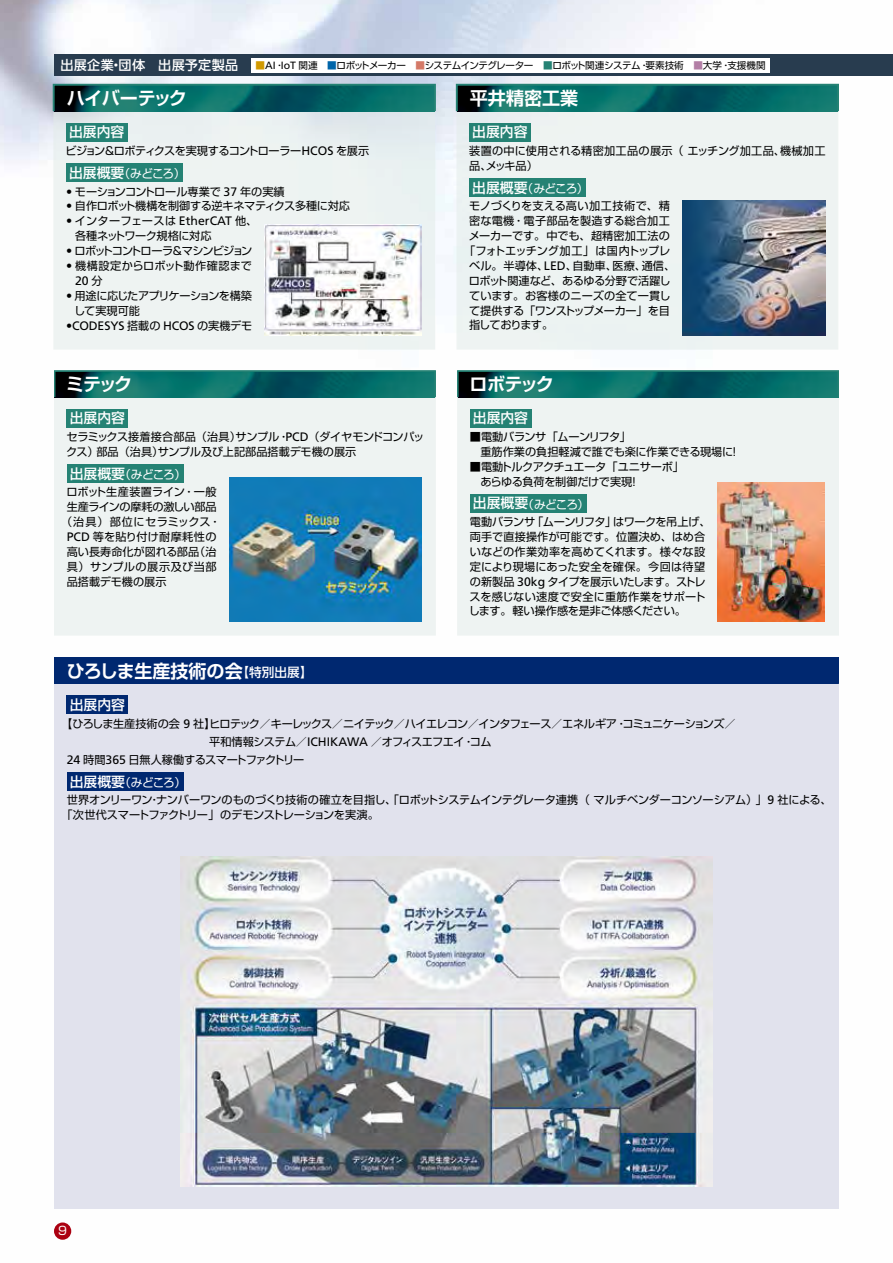
<style>
.page{position:relative;width:893px;height:1263px;background:#fff}
.page>*{position:absolute;margin:0;border:0;box-sizing:border-box;transform-origin:0 0}
.t1{font:700 18px "Shin Go Pro De";letter-spacing:-.03em;color:#fff}
.t2{font:700 18px "Shin Go Pro De";color:#fff}
.t3{font:500 13.8px "Shin Go Pro";color:#fff}
.t4{font:12.3px "Frutiger";letter-spacing:-.01em;color:#000}
.t5{font:11.7px "Shin Go Pro";letter-spacing:-.095em;color:#fff}
.t6{font:11.1px/14.9px "Shin Go Pro";letter-spacing:-.02em;color:#000}
.t7{font:11.1px/14.9px "Shin Go Pro";color:#000}
.t8{font:11.1px "Shin Go Pro";letter-spacing:-.055em;color:#000}
.t9{font:11.1px "Shin Go Pro";letter-spacing:-.065em;color:#000}
.t10{font:11.1px/14.9px "Shin Go Pro";letter-spacing:.025em;color:#000}
.t11{font:11.1px "Shin Go Pro";letter-spacing:.015em;color:#000}
.t12{font:11.1px "Shin Go Pro";letter-spacing:.02em;color:#000}
.t13{font:11.1px "Shin Go Pro";letter-spacing:-.09em;color:#000}
.t14{font:11.1px "Shin Go Pro";letter-spacing:-.045em;color:#000}
.t15{font:11.1px "Shin Go Pro";letter-spacing:.005em;color:#000}
.t16{font:11.1px "Shin Go Pro";letter-spacing:.03em;color:#000}
.t17{font:11.1px "Shin Go Pro";letter-spacing:.04em;color:#000}
.t18{font:9.6px "Shin Go Pro";letter-spacing:-.045em;color:#000}
.s1{font-family:"UD Shin Go Pro";font-weight:500;font-size:13.2px;color:#fff}
.s2{color:#d19900}
.s3{font-family:"Frutiger";font-size:10.5px}
.s4{color:#0065a9}
.s5{color:#d47967}
.s6{color:#258274}
.s7{color:#b37fa6}
.s8{font-family:"Frutiger";font-size:12.3px}
.s9{font-weight:500;font-size:13.8px}
.s10{font-family:"Shin Go Pro";font-size:11.1px}
.s11{font-family:"UD Shin Go Pro";font-weight:500;font-size:12.6px}
</style>
<div class="page">
<img style="left:0;top:0;width:893px;height:1240px">
<div style="left:54px;top:54px;width:839px;height:21px;background:#283c4f"></div>
<div style="left:251px;top:58px;width:519px;height:14px;background:#fff"></div>
<div style="left:54px;top:1222px;width:17px;height:18px;background:#ab0111;border-radius:50%"></div>
<div style="left:53px;top:110px;width:382px;height:240px;background:#eef3f2"></div>
<div style="left:456px;top:110px;width:382px;height:240px;background:#eef3f2"></div>
<img style="left:55px;top:86px;width:378px;height:24px">
<img style="left:458px;top:86px;width:378px;height:24px">
<div style="left:53px;top:84px;width:383px;height:28px;border:1px solid #258274"></div>
<div style="left:456px;top:84px;width:383px;height:28px;border:1px solid #258274"></div>
<div style="left:66px;top:123px;width:61px;height:18px;background:#258274"></div>
<div style="left:66px;top:163px;width:117px;height:19px;background:#258274"></div>
<div style="left:469px;top:123px;width:61px;height:18px;background:#258274"></div>
<div style="left:469px;top:178px;width:117px;height:19px;background:#258274"></div>
<img style="left:265px;top:225px;width:157px;height:111px">
<img style="left:683px;top:200px;width:142px;height:136px">
<div style="left:54px;top:396px;width:382px;height:240px;background:#eef3f2"></div>
<div style="left:457px;top:396px;width:382px;height:240px;background:#eef3f2"></div>
<img style="left:56px;top:372px;width:378px;height:24px">
<img style="left:459px;top:372px;width:378px;height:24px">
<div style="left:54px;top:370px;width:382px;height:28px;border:1px solid #258274"></div>
<div style="left:457px;top:370px;width:382px;height:28px;border:1px solid #258274"></div>
<div style="left:67px;top:409px;width:61px;height:18px;background:#258274"></div>
<div style="left:67px;top:464px;width:116px;height:18px;background:#258274"></div>
<div style="left:470px;top:409px;width:61px;height:18px;background:#258274"></div>
<div style="left:470px;top:494px;width:116px;height:18px;background:#258274"></div>
<img style="left:229px;top:478px;width:193px;height:144px">
<img style="left:718px;top:482px;width:107px;height:140px">
<div style="left:54px;top:683px;width:785px;height:526px;background:#e1e2ed"></div>
<div style="left:55px;top:658px;width:783px;height:26px;background:#002870"></div>
<img style="left:180px;top:857px;width:533px;height:330px">
<div style="left:54px;top:657px;width:785px;height:27px;border:1px solid #002870"></div>
<div style="left:67px;top:696px;width:61px;height:18px;background:#002870"></div>
<div style="left:67px;top:772px;width:116px;height:18px;background:#002870"></div>
<p class="t18" style="left:60px;top:57px;width:707px"><span class="s1">出展企業・団体　出展予定製品　</span> <span class="s2">■</span><span class="s3">AI</span>・<span class="s3">IoT</span> 関連　<span class="s4">■</span>ロボットメーカー　<span class="s5">■</span>システムインテグレーター　<span class="s6">■</span>ロボット関連システム・要素技術　<span class="s7">■</span>大学・支援機関</p>
<h1 class="t1" style="left:67px;top:84px;width:122px">ハイバーテック</h1>
<h1 class="t1" style="left:470px;top:84px;width:110px">平井精密工業</h1>
<p class="t3" style="left:69px;top:121px;width:57px">出展内容</p>
<p class="t8" style="left:65px;top:142px;width:305px">ビジョン＆ロボティクスを実現するコントローラー<span class="s8">HCOS</span> を展示</p>
<p class="t5" style="left:69px;top:164px;width:118px"><span class="s9">出展概要</span>（みどころ）</p>
<p class="t6" style="left:66px;top:183px;width:220px"><span class="s8">•</span> モーションコントロール専業で <span class="s8">37</span> 年の実績</p>
<p class="t6" style="left:66px;top:197px;width:285px"><span class="s8">•</span> 自作ロボット機構を制御する逆キネマティクス多種に対応</p>
<p class="t6" style="left:75px;top:212px;width:184px;text-indent:-9px"><span class="s8">•</span> インターフェースは <span class="s8">EtherCAT</span> 他、各種ネットワーク規格に対応</p>
<p class="t13" style="left:66px;top:242px;width:188px"><span class="s8">•</span> ロボットコントローラ＆マシンビジョン</p>
<p class="t11" style="left:66px;top:257px;width:187px"><span class="s8">•</span> 機構設定からロボット動作確認まで</p>
<p class="t4" style="left:75px;top:273px;width:29px">20 <span class="s10">分</span></p>
<p class="t6" style="left:74px;top:287px;width:179px;text-indent:-8px"><span class="s8">•</span> 用途に応じたアプリケーションを構築して実現可能</p>
<p class="t4" style="left:66px;top:318px;width:188px">•CODESYS <span class="s10">搭載の</span> HCOS <span class="s10">の実機デモ</span></p>
<p class="t3" style="left:472px;top:121px;width:57px">出展内容</p>
<p class="t10" style="left:469px;top:142px;width:358px">装置の中に使用される精密加工品の展示（エッチング加工品、機械加工品、メッキ品）</p>
<p class="t5" style="left:472px;top:179px;width:118px"><span class="s9">出展概要</span>（みどころ）</p>
<p class="t11" style="left:469px;top:197px;width:202px">モノづくりを支える高い加工技術で、精</p>
<p class="t12" style="left:469px;top:212px;width:202px">密な電機・電子部品を製造する総合加工</p>
<p class="t7" style="left:469px;top:227px;width:203px">メーカーです。中でも、超精密加工法の</p>
<p class="t6" style="left:464px;top:242px;width:208px">「フォトエッチング加工」は国内トップレ</p>
<p class="t7" style="left:469px;top:257px;width:207px">ベル。半導体、<span class="s8">LED</span>、自動車、医療、通信、</p>
<p class="t14" style="left:469px;top:271px;width:203px">ロボット関連など、あるゆる分野で活躍し</p>
<p class="t15" style="left:469px;top:286px;width:203px">ています。お客様のニーズの全て一貫し</p>
<p class="t8" style="left:469px;top:301px;width:202px">て提供する「ワンストップメーカー」を目</p>
<p class="t13" style="left:469px;top:316px;width:85px">指しております。</p>
<h1 class="t1" style="left:66px;top:369px;width:68px">ミテック</h1>
<h1 class="t1" style="left:469px;top:369px;width:86px">ロボテック</h1>
<p class="t3" style="left:70px;top:407px;width:57px">出展内容</p>
<p class="t6" style="left:66px;top:428px;width:360px">セラミックス接着接合部品（治具）サンプル・<span class="s8">PCD</span>（ダイヤモンドコンパックス）部品（治具）サンプル及び上記部品搭載デモ機の展示</p>
<p class="t5" style="left:70px;top:465px;width:118px"><span class="s9">出展概要</span>（みどころ）</p>
<p class="t6" style="left:66px;top:483px;width:152px">ロボット生産装置ライン・一般</p>
<p class="t6" style="left:67px;top:498px;width:151px">生産ラインの摩耗の激しい部品</p>
<p class="t16" style="left:61px;top:513px;width:161px">（治具）部位にセラミックス・</p>
<p class="t12" style="left:67px;top:528px;width:151px"><span class="s8">PCD</span> 等を貼り付け耐摩耗性の</p>
<p class="t7" style="left:67px;top:543px;width:151px">高い長寿命化が図れる部品（治</p>
<p class="t17" style="left:67px;top:557px;width:151px">具）サンプルの展示及び当部</p>
<p class="t7" style="left:67px;top:573px;width:101px">品搭載デモ機の展示</p>
<p class="t3" style="left:473px;top:407px;width:57px">出展内容</p>
<p class="t6" style="left:480px;top:428px;width:261px;text-indent:-11px">■電動バランサ「ムーンリフタ」<br>重筋作業の負担軽減で誰でも楽に作業できる現場に！</p>
<p class="t6" style="left:480px;top:458px;width:205px;text-indent:-11px">■電動トルクアクチュエータ「ユニサーボ」あらゆる負荷を制御だけで実現！</p>
<p class="t5" style="left:473px;top:495px;width:118px"><span class="s9">出展概要</span>（みどころ）</p>
<p class="t7" style="left:469px;top:513px;width:243px">電動バランサ「ムーンリフタ」はワークを吊上げ、両手で直接操作が可能です。位置決め、はめ合いなどの作業効率を高めてくれます。様々な設定により現場にあった安全を確保。今回は待望の新製品 <span class="s8">30kg</span> タイプを展示いたします。ストレスを感じない速度で安全に重筋作業をサポートします。軽い操作感を是非ご体感ください。</p>
<h1 class="t2" style="left:67px;top:656px;width:248px">ひろしま生産技術の会<span class="s11">【特別出展】</span></h1>
<p class="t3" style="left:70px;top:693px;width:57px">出展内容</p>
<p class="t9" style="left:61px;top:714px;width:676px">【ひろしま生産技術の会 <span class="s8">9</span> 社】ヒロテック／キーレックス／ニイテック／ハイエレコン／インタフェース／エネルギア・コミュニケーションズ／</p>
<p class="t8" style="left:209px;top:732px;width:284px">平和情報システム／<span class="s8">ICHIKAWA</span> ／オフィスエフエイ・コム</p>
<p class="t8" style="left:67px;top:750px;width:239px"><span class="s8">24</span> 時間<span class="s8">365</span> 日無人稼働するスマートファクトリー</p>
<p class="t5" style="left:70px;top:773px;width:118px"><span class="s9">出展概要</span>（みどころ）</p>
<p class="t6" style="left:62px;top:791px;width:771px;text-indent:5px">世界オンリーワン・ナンバーワンのものづくり技術の確立を目指し、「ロボットシステムインテグレータ連携（マルチベンダーコンソーシアム）」<span class="s8">9</span> 社による、「次世代スマートファクトリー」のデモンストレーションを実演。</p>
<p class="t5" style="left:58px;top:1221px;width:10px">9</p>
</div>
